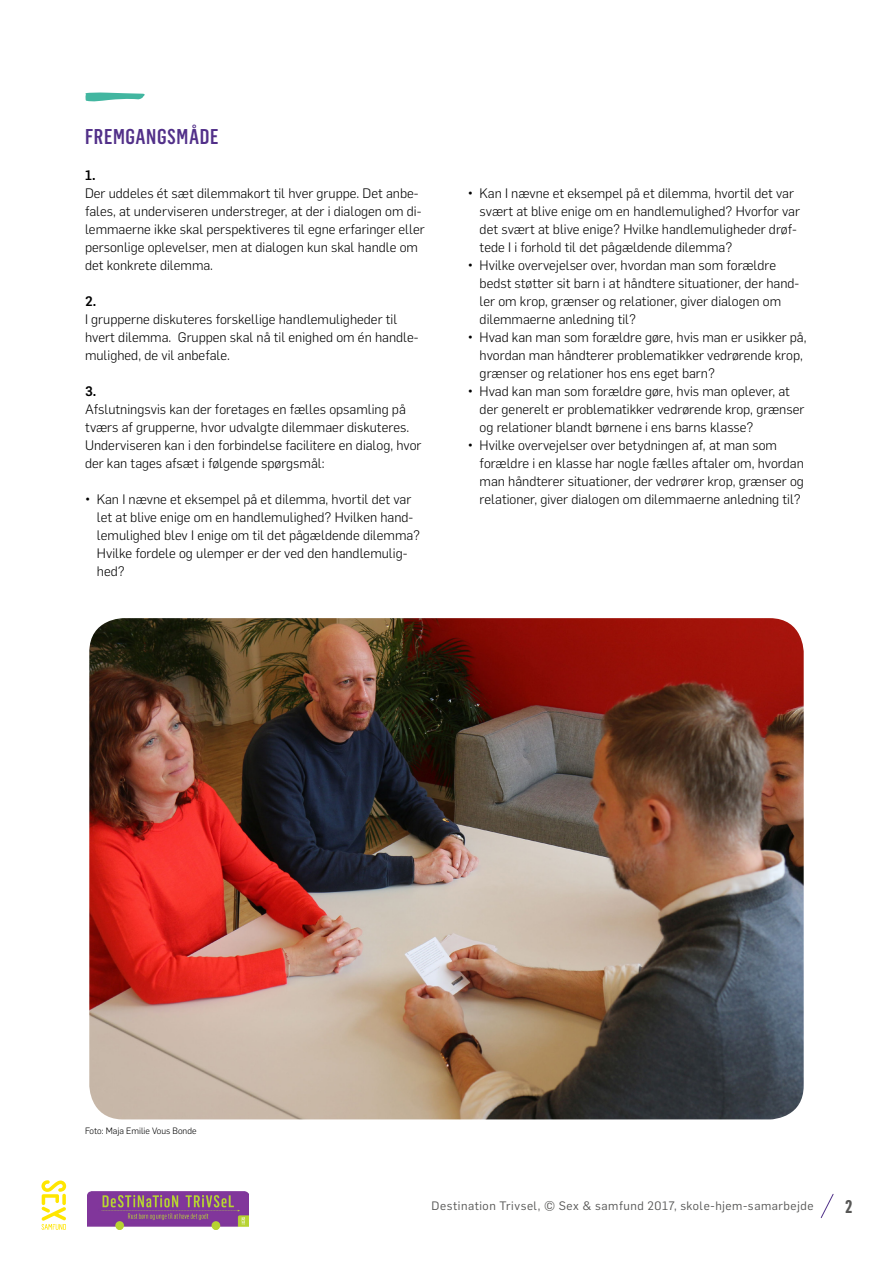
<style>
.page{position:relative;width:893px;height:1263px;background:#fff}
.page>*{position:absolute;margin:0;border:0;box-sizing:border-box;transform-origin:0 0}
.t1{font:500 21px "Flama Condensed";letter-spacing:.03em;color:#523089}
.t2{font:700 18px "Flama Condensed";color:#575756}
.t3{font:300 13.5px/18px "Flama";color:#000}
.t4{font:500 13.5px "Flama";color:#000}
.t5{font:12px "Flama";letter-spacing:.04em;color:#575756}
.t6{font:300 9px "Flama";color:#000}
.s1{font-family:"Flama Basic";font-weight:400}
</style>
<div class="page">
<img style="left:89px;top:618px;width:715px;height:501px">
<img style="left:88px;top:1192px;width:161px;height:37px">
<svg style="left:41px;top:1180px;width:25px;height:50px"></svg>
<svg style="left:85px;top:92px;width:60px;height:10px"></svg>
<svg style="left:821px;top:1194px;width:13px;height:24px"></svg>
<h1 class="t1" style="left:85px;top:123px;width:135px">FREMGANGSMÅDE</h1>
<p class="t4" style="left:85px;top:165px;width:12px">1.</p>
<p class="t3" style="left:85px;top:183px;width:341px">Der uddeles ét sæt dilemmakort til hver gruppe. Det anbe&shy;fales, at underviseren understreger, at der i dialogen om di&shy;lemmaerne ikke skal perspektiveres til egne erfaringer eller personlige oplevelser, men at dialogen kun skal handle om det konkrete dilemma.</p>
<p class="t4" style="left:85px;top:291px;width:13px">2.</p>
<p class="t3" style="left:85px;top:309px;width:335px">I grupperne diskuteres forskellige handlemuligheder til hvert dilemma. Gruppen skal nå til enighed om én handle&shy;mulighed, de vil anbefale.</p>
<p class="t4" style="left:85px;top:381px;width:13px">3.</p>
<p class="t3" style="left:85px;top:399px;width:338px">Afslutningsvis kan der foretages en fælles opsamling på tværs af grupperne, hvor udvalgte dilemmaer diskuteres.<br>Underviseren kan i den forbindelse facilitere en dialog, hvor der kan tages afsæt i følgende spørgsmål:</p>
<p class="t3" style="left:97px;top:489px;width:325px;text-indent:-12px"><span class="s1">•</span> Kan I nævne et eksempel på et dilemma, hvortil det var let at blive enige om en handlemulighed? Hvilken hand&shy;lemulighed blev I enige om til det pågældende dilemma?<br>Hvilke fordele og ulemper er der ved den handlemulig&shy;hed?</p>
<p class="t3" style="left:480px;top:183px;width:322px;text-indent:-12px"><span class="s1">•</span> Kan I nævne et eksempel på et dilemma, hvortil det var svært at blive enige om en handlemulighed? Hvorfor var det svært at blive enige? Hvilke handlemuligheder drøf&shy;tede I i forhold til det pågældende dilemma?</p>
<p class="t3" style="left:480px;top:255px;width:321px;text-indent:-12px"><span class="s1">•</span> Hvilke overvejelser over, hvordan man som forældre bedst støtter sit barn i at håndtere situationer, der hand&shy;ler om krop, grænser og relationer, giver dialogen om dilemmaerne anledning til?</p>
<p class="t3" style="left:480px;top:327px;width:328px;text-indent:-12px"><span class="s1">•</span> Hvad kan man som forældre gøre, hvis man er usikker på, hvordan man håndterer problematikker vedrørende krop, grænser og relationer hos ens eget barn?</p>
<p class="t3" style="left:480px;top:381px;width:326px;text-indent:-12px"><span class="s1">•</span> Hvad kan man som forældre gøre, hvis man oplever, at der generelt er problematikker vedrørende krop, grænser og relationer blandt børnene i ens barns klasse?</p>
<p class="t3" style="left:480px;top:435px;width:326px;text-indent:-12px"><span class="s1">•</span> Hvilke overvejelser over betydningen af, at man som forældre i en klasse har nogle fælles aftaler om, hvordan man håndterer situationer, der vedrører krop, grænser og relationer, giver dialogen om dilemmaerne anledning til?</p>
<p class="t6" style="left:85px;top:1125px;width:113px">Foto: Maja Emilie Vous Bonde</p>
<p class="t5" style="left:432px;top:1198px;width:383px">Destination Trivsel, © Sex &amp; samfund 2017, skole-hjem-samarbejde</p>
<h2 class="t2" style="left:845px;top:1195px;width:9px">2</h2>
</div>
